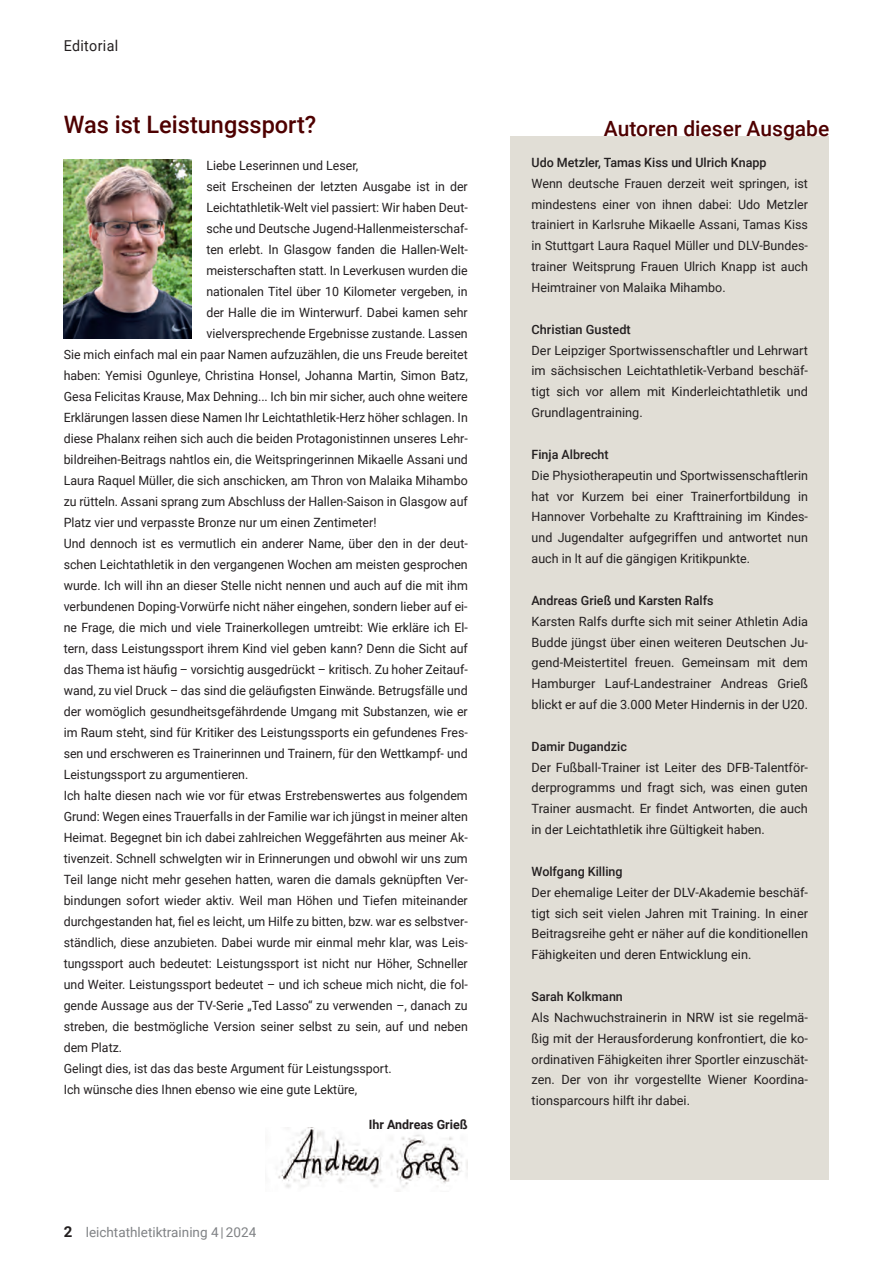
<style>
.page{position:relative;width:893px;height:1263px;background:#fff}
.page>*{position:absolute;margin:0;border:0;box-sizing:border-box;transform-origin:0 0}
.t1{font:500 24px "Roboto";color:#4e0000}
.t2{font:500 21px "Roboto";color:#4e0000}
.t3{font:15px "Roboto";letter-spacing:.025em;color:#231f20;scale:.95 1}
.t4{font:13.5px "Roboto";color:#808285}
.t5{font:12.75px/20.9px "Roboto";color:#231f20;text-align:justify}
.t6{font:500 12.75px "Roboto";color:#231f20}
.t7{font:700 12.75px "Roboto";color:#231f20}
.s1{font-weight:700;font-size:15px;color:#231f20}
</style>
<div class="page">
<img style="left:278px;top:1127px;width:190px;height:64px">
<div style="left:510px;top:136px;width:319px;height:1043px;background:#e1ded6"></div>
<img style="left:64px;top:159px;width:127px;height:179px">
<p class="t3" style="left:64px;top:37px;width:59px">Editorial</p>
<h1 class="t1" style="left:64px;top:111px;width:254px">Was ist Leistungssport?</h1>
<p class="t5" style="left:206px;top:156px;width:153px">Liebe Leserinnen und Leser,</p>
<p class="t5" style="left:206px;top:177px;width:263px">seit Erscheinen der letzten Ausgabe ist in der</p>
<p class="t5" style="left:206px;top:198px;width:263px">Leichtathletik-Welt viel passiert: Wir haben Deut-</p>
<p class="t5" style="left:206px;top:219px;width:263px">sche und Deutsche Jugend-Hallenmeisterschaf-</p>
<p class="t5" style="left:206px;top:240px;width:263px">ten erlebt. In Glasgow fanden die Hallen-Welt-</p>
<p class="t5" style="left:206px;top:261px;width:263px">meisterschaften statt. In Leverkusen wurden die</p>
<p class="t5" style="left:206px;top:282px;width:263px">nationalen Titel über 10 Kilometer vergeben, in</p>
<p class="t5" style="left:206px;top:303px;width:263px">der Halle die im Winterwurf. Dabei kamen sehr</p>
<p class="t5" style="left:206px;top:324px;width:263px">vielversprechende Ergebnisse zustande. Lassen</p>
<p class="t5" style="left:64px;top:345px;width:406px">Sie mich einfach mal ein paar Namen aufzuzählen, die uns Freude bereitet</p>
<p class="t5" style="left:64px;top:366px;width:406px">haben: Yemisi Ogunleye, Christina Honsel, Johanna Martin, Simon Batz,</p>
<p class="t5" style="left:64px;top:387px;width:406px">Gesa Felicitas Krause, Max Dehning... Ich bin mir sicher, auch ohne weitere</p>
<p class="t5" style="left:64px;top:408px;width:406px">Erklärungen lassen diese Namen Ihr Leichtathletik-Herz höher schlagen. In</p>
<p class="t5" style="left:64px;top:429px;width:406px">diese Phalanx reihen sich auch die beiden Protagonistinnen unseres Lehr-</p>
<p class="t5" style="left:64px;top:450px;width:406px">bildreihen-Beitrags nahtlos ein, die Weitspringerinnen Mikaelle Assani und</p>
<p class="t5" style="left:64px;top:471px;width:406px">Laura Raquel Müller, die sich anschicken, am Thron von Malaika Mihambo</p>
<p class="t5" style="left:64px;top:492px;width:406px">zu rütteln. Assani sprang zum Abschluss der Hallen-Saison in Glasgow auf</p>
<p class="t5" style="left:64px;top:513px;width:314px">Platz vier und verpasste Bronze nur um einen Zentimeter!</p>
<p class="t5" style="left:64px;top:534px;width:406px">Und dennoch ist es vermutlich ein anderer Name, über den in der deut-</p>
<p class="t5" style="left:64px;top:555px;width:406px">schen Leichtathletik in den vergangenen Wochen am meisten gesprochen</p>
<p class="t5" style="left:64px;top:576px;width:406px">wurde. Ich will ihn an dieser Stelle nicht nennen und auch auf die mit ihm</p>
<p class="t5" style="left:64px;top:597px;width:405px">verbundenen Doping-Vorwürfe nicht näher eingehen, sondern lieber auf ei-</p>
<p class="t5" style="left:64px;top:618px;width:406px">ne Frage, die mich und viele Trainerkollegen umtreibt: Wie erkläre ich El-</p>
<p class="t5" style="left:64px;top:639px;width:406px">tern, dass Leistungssport ihrem Kind viel geben kann? Denn die Sicht auf</p>
<p class="t5" style="left:64px;top:660px;width:405px">das Thema ist häufig – vorsichtig ausgedrückt – kritisch. Zu hoher Zeitauf-</p>
<p class="t5" style="left:64px;top:681px;width:405px">wand, zu viel Druck – das sind die geläufigsten Einwände. Betrugsfälle und</p>
<p class="t5" style="left:64px;top:702px;width:406px">der womöglich gesundheitsgefährdende Umgang mit Substanzen, wie er</p>
<p class="t5" style="left:64px;top:723px;width:406px">im Raum steht, sind für Kritiker des Leistungssports ein gefundenes Fres-</p>
<p class="t5" style="left:64px;top:744px;width:406px">sen und erschweren es Trainerinnen und Trainern, für den Wettkampf- und</p>
<p class="t5" style="left:64px;top:765px;width:186px">Leistungssport zu argumentieren.</p>
<p class="t5" style="left:64px;top:786px;width:406px">Ich halte diesen nach wie vor für etwas Erstrebenswertes aus folgendem</p>
<p class="t5" style="left:64px;top:807px;width:406px">Grund: Wegen eines Trauerfalls in der Familie war ich jüngst in meiner alten</p>
<p class="t5" style="left:64px;top:827px;width:406px">Heimat. Begegnet bin ich dabei zahlreichen Weggefährten aus meiner Ak-</p>
<p class="t5" style="left:64px;top:848px;width:406px">tivenzeit. Schnell schwelgten wir in Erinnerungen und obwohl wir uns zum</p>
<p class="t5" style="left:64px;top:869px;width:406px">Teil lange nicht mehr gesehen hatten, waren die damals geknüpften Ver-</p>
<p class="t5" style="left:64px;top:890px;width:406px">bindungen sofort wieder aktiv. Weil man Höhen und Tiefen miteinander</p>
<p class="t5" style="left:64px;top:911px;width:406px">durchgestanden hat, fiel es leicht, um Hilfe zu bitten, bzw. war es selbstver-</p>
<p class="t5" style="left:64px;top:932px;width:406px">ständlich, diese anzubieten. Dabei wurde mir einmal mehr klar, was Leis-</p>
<p class="t5" style="left:64px;top:953px;width:406px">tungssport auch bedeutet: Leistungssport ist nicht nur Höher, Schneller</p>
<p class="t5" style="left:64px;top:974px;width:406px">und Weiter. Leistungssport bedeutet – und ich scheue mich nicht, die fol-</p>
<p class="t5" style="left:64px;top:995px;width:406px">gende Aussage aus der TV-Serie „Ted Lasso“ zu verwenden –, danach zu</p>
<p class="t5" style="left:64px;top:1016px;width:406px">streben, die bestmögliche Version seiner selbst zu sein, auf und neben</p>
<p class="t5" style="left:64px;top:1037px;width:60px">dem Platz.</p>
<p class="t5" style="left:64px;top:1058px;width:329px">Gelingt dies, ist das das beste Argument für Leistungssport.</p>
<p class="t5" style="left:64px;top:1079px;width:295px">Ich wünsche dies Ihnen ebenso wie eine gute Lektüre,</p>
<p class="t7" style="left:369px;top:1117px;width:100px">Ihr Andreas Grieß</p>
<p class="t4" style="left:64px;top:1224px;width:194px"><span class="s1">2</span> leichtathletiktraining 4 | 2024</p>
<h2 class="t2" style="left:604px;top:117px;width:227px">Autoren dieser Ausgabe</h2>
<p class="t6" style="left:532px;top:155px;width:237px">Udo Metzler, Tamas Kiss und Ulrich Knapp</p>
<p class="t5" style="left:532px;top:173px;width:278px">Wenn deutsche Frauen derzeit weit springen, ist mindestens einer von ihnen dabei: Udo Metzler trainiert in Karlsruhe Mikaelle Assani, Tamas Kiss in Stuttgart Laura Raquel Müller und DLV-Bundes&shy;trainer Weitsprung Frauen Ulrich Knapp ist auch Heimtrainer von Malaika Mihambo.</p>
<p class="t6" style="left:531px;top:322px;width:101px">Christian Gustedt</p>
<p class="t5" style="left:531px;top:340px;width:278px">Der Leipziger Sportwissenschaftler und Lehrwart im sächsischen Leichtathletik-Verband beschäf&shy;tigt sich vor allem mit Kinderleichtathletik und Grundlagentraining.</p>
<p class="t6" style="left:532px;top:447px;width:79px">Finja Albrecht</p>
<p class="t5" style="left:532px;top:465px;width:278px">Die Physiotherapeutin und Sportwissenschaftlerin hat vor Kurzem bei einer Trainerfortbildung in Hannover Vorbehalte zu Krafttraining im Kindes&shy;und Jugendalter aufgegriffen und antwortet nun auch in lt auf die gängigen Kritikpunkte.</p>
<p class="t6" style="left:532px;top:593px;width:183px">Andreas Grieß und Karsten Ralfs</p>
<p class="t5" style="left:531px;top:611px;width:278px">Karsten Ralfs durfte sich mit seiner Athletin Adia Budde jüngst über einen weiteren Deutschen Ju&shy;gend-Meistertitel freuen. Gemeinsam mit dem Hamburger Lauf-Landestrainer Andreas Grieß blickt er auf die 3.000 Meter Hindernis in der U20.</p>
<p class="t6" style="left:532px;top:739px;width:97px">Damir Dugandzic</p>
<p class="t5" style="left:531px;top:757px;width:278px">Der Fußball-Trainer ist Leiter des DFB-Talentför&shy;derprogramms und fragt sich, was einen guten Trainer ausmacht. Er findet Antworten, die auch in der Leichtathletik ihre Gültigkeit haben.</p>
<p class="t6" style="left:532px;top:864px;width:93px">Wolfgang Killing</p>
<p class="t5" style="left:531px;top:882px;width:278px">Der ehemalige Leiter der DLV-Akademie beschäf&shy;tigt sich seit vielen Jahren mit Training. In einer Beitragsreihe geht er näher auf die konditionellen Fähigkeiten und deren Entwicklung ein.</p>
<p class="t6" style="left:532px;top:989px;width:93px">Sarah Kolkmann</p>
<p class="t5" style="left:531px;top:1007px;width:278px">Als Nachwuchstrainerin in NRW ist sie regelmä&shy;ßig mit der Herausforderung konfrontiert, die ko&shy;ordinativen Fähigkeiten ihrer Sportler einzuschät&shy;zen. Der von ihr vorgestellte Wiener Koordina&shy;tionsparcours hilft ihr dabei.</p>
</div>
